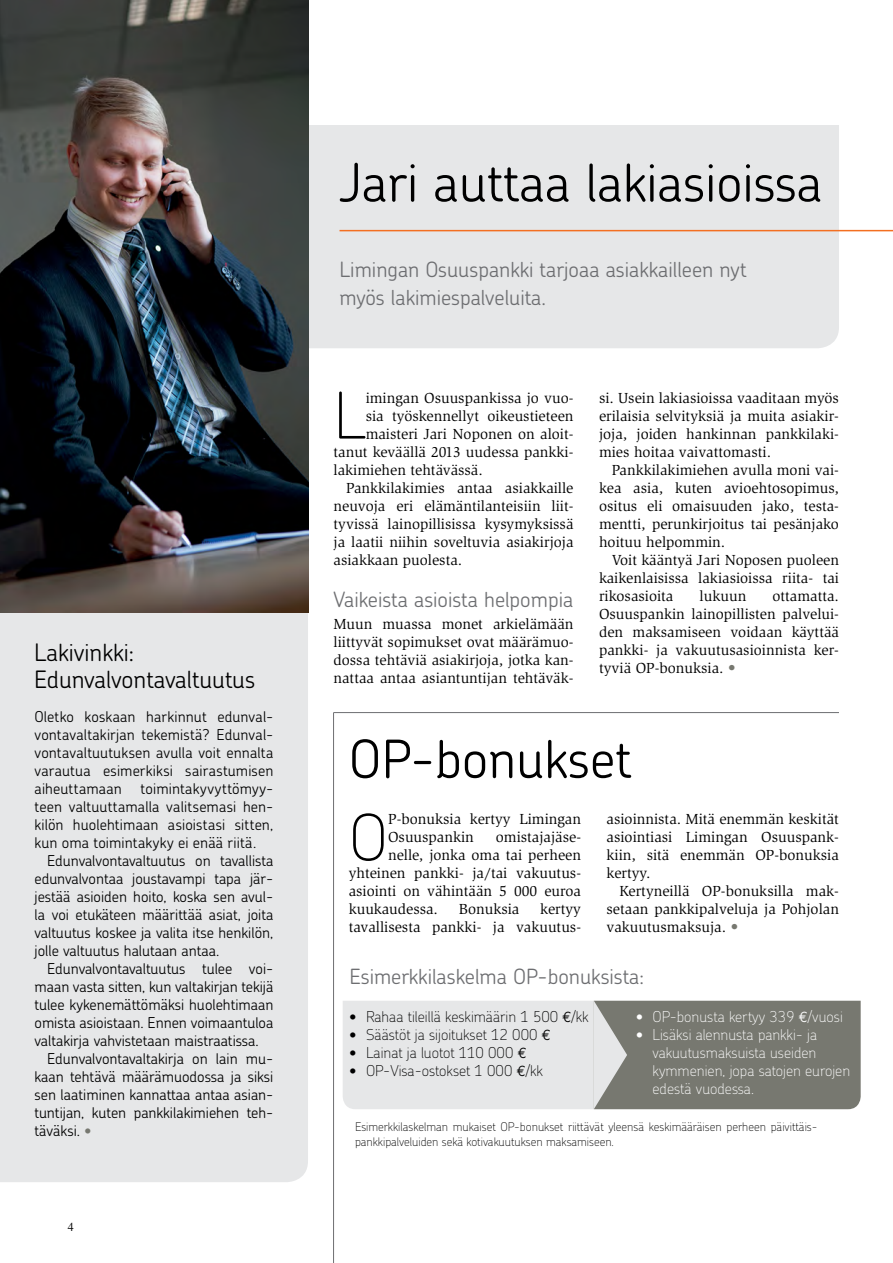
<style>
.page{position:relative;width:893px;height:1263px;background:#fff}
.page>*{position:absolute;margin:0;border:0;box-sizing:border-box;transform-origin:0 0}
.t1{font:100 63.75px "Chevin";color:#000}
.t2{font:300 52.5px "Chevin";color:#000}
.t3{font:300 24px/27px "Chevin";color:#000}
.t4{font:300 21px/28.5px "Chevin";color:#6d6e71}
.t5{font:15px/18px "Slimbach Std";color:#000;text-align:justify}
.t6{font:300 15px/18px "Chevin";color:#000;text-align:justify}
.t7{font:100 15px/18px "Chevin";color:#fff}
.t8{font:100 15px "Chevin";color:#000}
.t9{font:100 12px/15px "Chevin";color:#000}
.t10{font:12px "Times";color:#000}
.s1{color:#777870}
.s2{font-family:"Euro Mono";font-weight:400}
</style>
<div class="page">
<div style="left:0;top:613px;width:308px;height:569px;background:#e6e7e8"></div>
<div style="left:308px;top:125px;width:531px;height:223px;background:#e6e7e8"></div>
<hr style="left:339px;top:230px;width:554px;height:1px;background:#f36f21">
<hr style="left:334px;top:712px;width:505px;height:1px;background:#6d6e71">
<hr style="left:333px;top:712px;width:1px;height:551px;background:#6d6e71">
<svg style="left:343px;top:1001px;width:518px;height:108px;background:#b0b1ae"></svg>
<img style="left:0;top:0;width:308px;height:613px">
<h3 class="t3" style="left:34px;top:638px;width:223px">Lakivinkki:<br>Edunvalvontavaltuutus</h3>
<p class="t6" style="left:35px;top:707px;width:240px">Oletko koskaan harkinnut edunval&shy;vontavaltakirjan tekemistä? Edunval&shy;vontavaltuutuksen avulla voit ennalta varautua esimerkiksi sairastumisen aiheuttamaan</p>
<p class="t6" style="left:35px;top:779px;width:240px;text-indent:106px">toimintakyvyttömyy&shy;teen valtuuttamalla valitsemasi hen&shy;kilön huolehtimaan asioistasi sitten, kun oma toimintakyky ei enää riitä.</p>
<p class="t6" style="left:35px;top:851px;width:240px;text-indent:13px">Edunvalvontavaltuutus on tavallista edunvalvontaa joustavampi tapa jär&shy;jestää asioiden hoito, koska sen avul&shy;la voi etukäteen määrittää asiat, joita valtuutus koskee ja valita itse henkilön, jolle valtuutus halutaan antaa.</p>
<p class="t6" style="left:47px;top:959px;width:228px">Edunvalvontavaltuutus tulee voi-</p>
<p class="t6" style="left:35px;top:977px;width:240px">maan vasta sitten, kun valtakirjan tekijä</p>
<p class="t6" style="left:35px;top:995px;width:240px">tulee kykenemättömäksi huolehtimaan</p>
<p class="t6" style="left:35px;top:1013px;width:240px">omista asioistaan. Ennen voimaantuloa</p>
<p class="t6" style="left:35px;top:1031px;width:226px">valtakirja vahvistetaan maistraatissa.</p>
<p class="t6" style="left:47px;top:1049px;width:228px">Edunvalvontavaltakirja on lain mu-</p>
<p class="t6" style="left:35px;top:1067px;width:240px">kaan tehtävä määrämuodossa ja siksi</p>
<p class="t6" style="left:35px;top:1085px;width:240px">sen laatiminen kannattaa antaa asian-</p>
<p class="t6" style="left:35px;top:1103px;width:240px">tuntijan, kuten pankkilakimiehen teh-</p>
<p class="t6" style="left:35px;top:1121px;width:59px">täväksi. <span class="s1">•</span></p>
<p class="t10" style="left:68px;top:1216px;width:7px">4</p>
<h2 class="t2" style="left:339px;top:149px;width:484px">Jari auttaa lakiasioissa</h2>
<h3 class="t4" style="left:339px;top:254px;width:409px">Limingan Osuuspankki tarjoaa asiakkailleen nyt myös lakimiespalveluita.</h3>
<h1 class="t1" style="left:334px;top:375px;width:34px">L</h1>
<p class="t5" style="left:366px;top:389px;width:209px">imingan Osuuspankissa jo vuo-</p>
<p class="t5" style="left:366px;top:407px;width:209px">sia työskennellyt oikeustieteen</p>
<p class="t5" style="left:366px;top:425px;width:209px">maisteri Jari Noponen on aloit-</p>
<p class="t5" style="left:334px;top:443px;width:241px">tanut keväällä 2013 uudessa pankki-</p>
<p class="t5" style="left:334px;top:461px;width:151px">lakimiehen tehtävässä.</p>
<p class="t5" style="left:346px;top:479px;width:229px">Pankkilakimies antaa asiakkaille</p>
<p class="t5" style="left:334px;top:497px;width:241px">neuvoja eri elämäntilanteisiin liit-</p>
<p class="t5" style="left:334px;top:515px;width:241px">tyvissä lainopillisissa kysymyksissä</p>
<p class="t5" style="left:334px;top:533px;width:241px">ja laatii niihin soveltuvia asiakirjoja</p>
<p class="t5" style="left:334px;top:551px;width:130px">asiakkaan puolesta.</p>
<h3 class="t4" style="left:334px;top:584px;width:241px">Vaikeista asioista helpompia</h3>
<p class="t5" style="left:334px;top:615px;width:241px">Muun muassa monet arkielämään liittyvät sopimukset ovat määrämuo&shy;dossa tehtäviä asiakirjoja, jotka kan&shy;nattaa antaa asiantuntijan tehtäväk-</p>
<p class="t5" style="left:599px;top:389px;width:241px">si. Usein lakiasioissa vaaditaan myös erilaisia selvityksiä ja muita asiakir&shy;joja, joiden hankinnan pankkilaki&shy;mies hoitaa vaivattomasti.</p>
<p class="t5" style="left:599px;top:461px;width:241px;text-indent:13px">Pankkilakimiehen avulla moni vai&shy;kea asia, kuten avioehtosopimus, ositus eli omaisuuden jako, testa&shy;mentti, perunkirjoitus tai pesänjako hoituu helpommin.</p>
<p class="t5" style="left:599px;top:551px;width:241px;text-indent:13px">Voit kääntyä Jari Noposen puoleen kaikenlaisissa lakiasioissa riita- tai rikosasioita</p>
<p class="t5" style="left:700px;top:587px;width:48px">lukuun</p>
<p class="t5" style="left:599px;top:587px;width:241px;text-indent:173px">ottamatta.<br>Osuuspankin lainopillisten palvelui&shy;den maksamiseen voidaan käyttää pankki- ja vakuutusasioinnista ker&shy;tyviä OP-bonuksia. <span class="s1">•</span></p>
<h2 class="t2" style="left:349px;top:725px;width:285px">OP-bonukset</h2>
<h1 class="t1" style="left:349px;top:797px;width:41px">O</h1>
<p class="t5" style="left:388px;top:810px;width:194px">P-bonuksia kertyy Limingan<br>Osuuspankin</p>
<p class="t5" style="left:496px;top:828px;width:87px">omistajajäse-</p>
<p class="t5" style="left:388px;top:846px;width:194px">nelle, jonka oma tai perheen</p>
<p class="t5" style="left:349px;top:864px;width:234px">yhteinen pankki- ja/tai vakuutus-</p>
<p class="t5" style="left:349px;top:882px;width:234px">asiointi on vähintään 5 000 euroa</p>
<p class="t5" style="left:349px;top:900px;width:91px">kuukaudessa.</p>
<p class="t5" style="left:459px;top:900px;width:62px">Bonuksia</p>
<p class="t5" style="left:349px;top:900px;width:234px;text-align:right">kertyy<br>tavallisesta pankki- ja vakuutus-</p>
<p class="t5" style="left:607px;top:810px;width:234px">asioinnista. Mitä enemmän keskität asiointiasi Limingan Osuuspank&shy;kiin, sitä enemmän OP-bonuksia kertyy.</p>
<p class="t5" style="left:607px;top:882px;width:234px;text-indent:13px">Kertyneillä OP-bonuksilla mak&shy;setaan pankkipalveluja ja Pohjolan vakuutusmaksuja. <span class="s1">•</span></p>
<h3 class="t4" style="left:350px;top:962px;width:296px">Esimerkkilaskelma OP-bonuksista:</h3>
<p class="t8" style="left:350px;top:1007px;width:241px">• Rahaa tileillä keskimäärin 1 500 <span class="s2">€</span>/kk</p>
<p class="t8" style="left:350px;top:1025px;width:203px">• Säästöt ja sijoitukset 12 000 <span class="s2">€</span></p>
<p class="t8" style="left:350px;top:1043px;width:179px">• Lainat ja luotot 110 000 <span class="s2">€</span></p>
<p class="t8" style="left:350px;top:1061px;width:195px">• OP-Visa-ostokset 1 000 <span class="s2">€</span>/kk</p>
<p class="t7" style="left:636px;top:1007px;width:208px">• OP-bonusta kertyy 339 <span class="s2">€</span>/vuosi</p>
<p class="t7" style="left:652px;top:1025px;width:199px;text-indent:-16px">• Lisäksi alennusta pankki- ja vakuutusmaksuista useiden kymmenien, jopa satojen eurojen edestä vuodessa.</p>
<p class="t9" style="left:355px;top:1119px;width:464px">Esimerkkilaskelman mukaiset OP-bonukset riittävät yleensä keskimääräisen perheen päivittäis&shy;pankkipalveluiden sekä kotivakuutuksen maksamiseen.</p>
</div>
